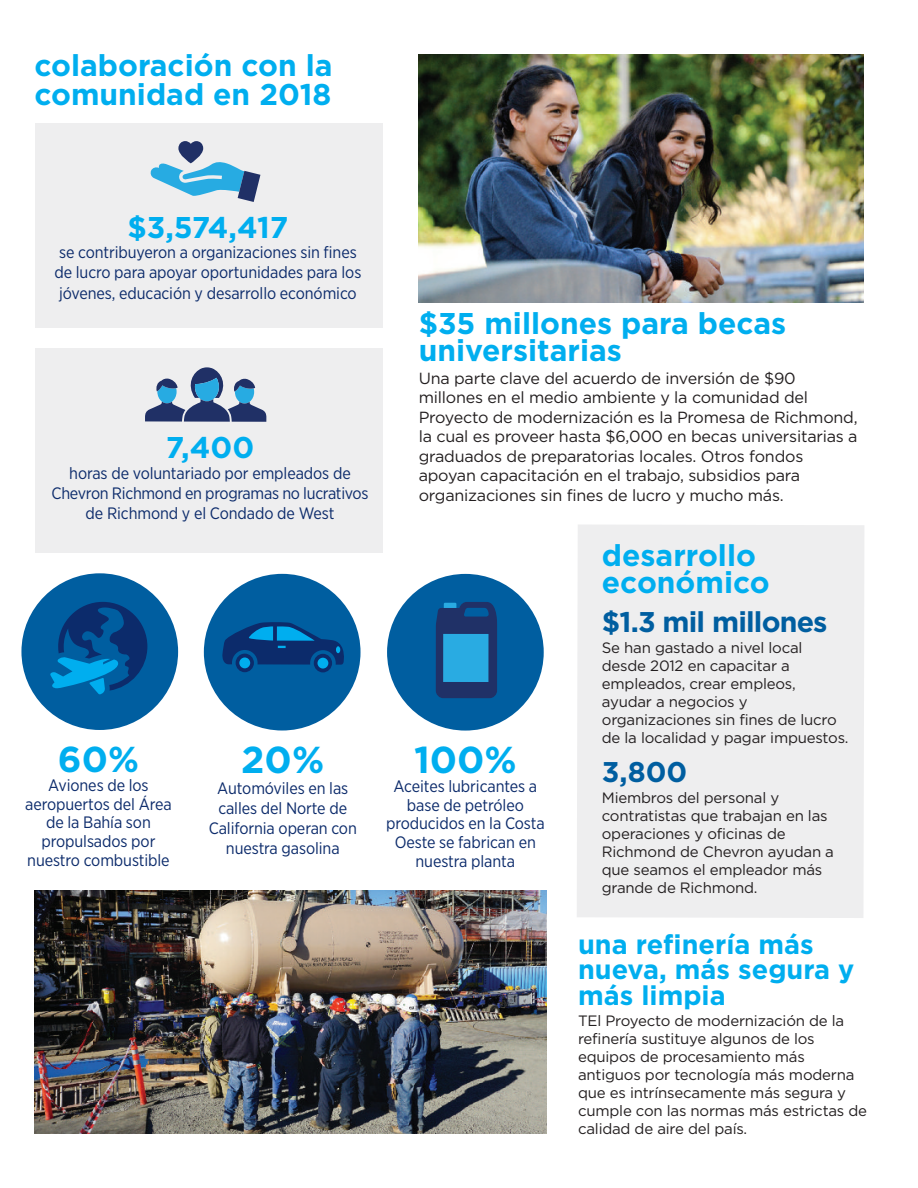
<style>
.page{position:relative;width:918px;height:1188px;background:#fff}
.page>*{position:absolute;margin:0;border:0;box-sizing:border-box;transform-origin:0 0}
.t1{font:700 37.5px "Gotham";color:#00aeef}
.t2{font:700 36px "Gotham";color:#00aeef}
.t3{font:700 30px/27px "Gotham";color:#00aeef}
.t4{font:700 28.5px "Gotham";letter-spacing:-.03em;color:#005ea0}
.t5{font:700 27px/25.5px "Gotham";color:#00aeef}
.t6{font:16.5px/18.8px "Gotham Narrow";letter-spacing:-.005em;color:#0c2b6b;text-align:center}
.t7{font:16.2px/19.5px "Gotham";letter-spacing:-.015em;color:#231f20}
.t8{font:15px/18px "Gotham";letter-spacing:-.015em;color:#231f20}
</style>
<div class="page">
<div style="left:35px;top:123px;width:347px;height:205px;background:#eeeeef"></div>
<svg style="left:150px;top:141px;width:110px;height:61px"></svg>
<img style="left:419px;top:54px;width:445px;height:249px">
<img style="left:35px;top:891px;width:512px;height:243px">
<div style="left:35px;top:348px;width:348px;height:205px;background:#eeeeef"></div>
<svg style="left:145px;top:367px;width:121px;height:55px"></svg>
<div style="left:21px;top:573px;width:157px;height:157px;background:#005ea0;border-radius:50%"></div>
<div style="left:204px;top:574px;width:157px;height:157px;background:#005ea0;border-radius:50%"></div>
<div style="left:236px;top:654px;width:18px;height:18px;background:#0c2b6b;border-radius:50%"></div>
<div style="left:314px;top:654px;width:18px;height:18px;background:#0c2b6b;border-radius:50%"></div>
<div style="left:239px;top:657px;width:11px;height:11px;background:#00aeef;border-radius:50%"></div>
<svg style="left:317px;top:658px;width:11px;height:11px"></svg>
<svg style="left:222px;top:622px;width:122px;height:43px"></svg>
<div style="left:387px;top:574px;width:157px;height:157px;background:#005ea0;border-radius:50%"></div>
<svg style="left:436px;top:602px;width:61px;height:96px;background:#216299"></svg>
<svg style="left:50px;top:602px;width:97px;height:93px"></svg>
<div style="left:577px;top:525px;width:287px;height:393px;background:#eeeeef"></div>
<h3 class="t3" style="left:34px;top:52px;width:300px;line-height:28.5px">colaboración con la comunidad en 2018</h3>
<h3 class="t3" style="left:127px;top:214px;width:163px">$3,574,417</h3>
<p class="t6" style="left:54px;top:243px;width:308px;line-height:20.2px;text-align:left">se contribuyeron a organizaciones sin fines de lucro para apoyar oportunidades para los jóvenes, educación y desarrollo económico</p>
<h3 class="t3" style="left:166px;top:435px;width:90px">7,400</h3>
<p class="t6" style="left:52px;top:464px;width:318px;line-height:20.2px">horas de voluntariado por empleados de<br>Chevron Richmond en programas no lucrativos de Richmond y el Condado de West</p>
<h2 class="t2" style="left:58px;top:739px;width:83px">60%</h2>
<p class="t6" style="left:25px;top:777px;width:148px">Aviones de los aeropuertos del Área de la Bahía son propulsados por nuestro combustible</p>
<h1 class="t1" style="left:241px;top:738px;width:84px">20%</h1>
<p class="t6" style="left:209px;top:779px;width:150px;line-height:20.2px">Automóviles en las calles del Norte de<br>California operan con nuestra gasolina</p>
<h3 class="t3" style="left:419px;top:311px;width:369px">$35 millones para becas universitarias</h3>
<p class="t7" style="left:419px;top:369px;width:440px">Una parte clave del acuerdo de inversión de $90 millones en el medio ambiente y la comunidad del Proyecto de modernización es la Promesa de Richmond, la cual es proveer hasta $6,000 en becas universitarias a graduados de preparatorias locales. Otros fondos apoyan capacitación en el trabajo, subsidios para organizaciones sin fines de lucro y mucho más.</p>
<h1 class="t1" style="left:414px;top:738px;width:104px">100%</h1>
<p class="t6" style="left:386px;top:778px;width:160px">Aceites lubricantes a base de petróleo producidos en la Costa<br>Oeste se fabrican en nuestra planta</p>
<h3 class="t3" style="left:602px;top:542px;width:169px">desarrollo económico</h3>
<h3 class="t4" style="left:602px;top:605px;width:227px">$1.3 mil millones</h3>
<p class="t8" style="left:602px;top:638px;width:248px">Se han gastado a nivel local desde 2012 en capacitar a empleados, crear empleos, ayudar a negocios y organizaciones sin fines de lucro de la localidad y pagar impuestos.</p>
<h3 class="t4" style="left:602px;top:755px;width:87px">3,800</h3>
<p class="t8" style="left:602px;top:788px;width:234px">Miembros del personal y contratistas que trabajan en las operaciones y oficinas de<br>Richmond de Chevron ayudan a que seamos el empleador más grande de Richmond.</p>
<h3 class="t5" style="left:578px;top:932px;width:278px">una refinería más nueva, más segura y más limpia</h3>
<p class="t8" style="left:578px;top:1011px;width:291px">TEl Proyecto de modernización de la refinería sustituye algunos de los equipos de procesamiento más antiguos por tecnología más moderna que es intrínsecamente más segura y cumple con las normas más estrictas de calidad de aire del país.</p>
</div>
